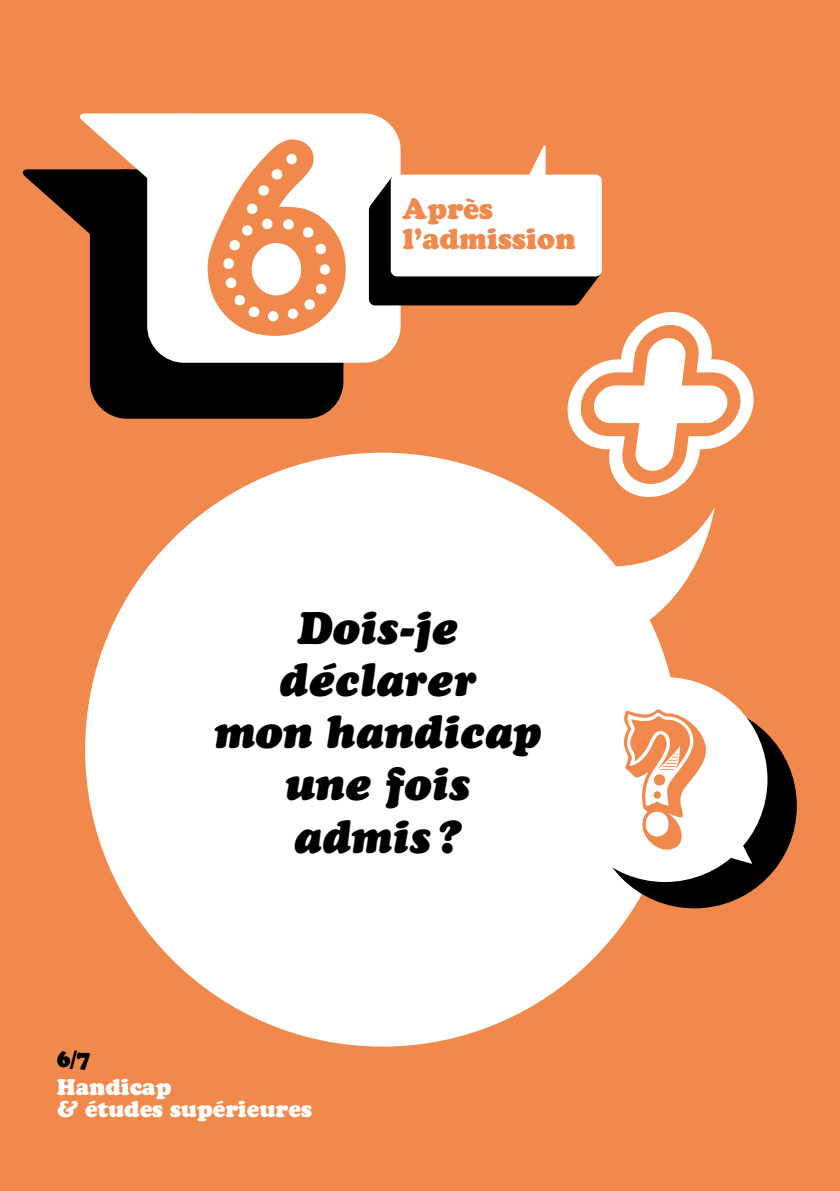
<style>
.page{position:relative;width:840px;height:1191px;background:#fff}
.page>*{position:absolute;margin:0;border:0;box-sizing:border-box;transform-origin:0 0}
.t1{font:italic 900 44px/52px "Cooper BT";color:#000;text-align:center}
.t2{font:900 28px/30px "Cooper BT";color:#f1894c}
.t3{font:900 22.2px "Cooper BT";color:#000}
.t4{font:900 22px/22px "Cooper BT";color:#fff}
</style>
<div class="page">
<div style="left:0;top:0;width:839px;height:1191px;background:#f1894c"></div>
<div style="left:90px;top:169px;width:253px;height:250px;background:#000;border-radius:37px"></div>
<div style="left:147px;top:113px;width:253px;height:250px;background:#fff;border-radius:37px"></div>
<svg style="left:22px;top:113px;width:165px;height:145px"></svg>
<svg style="left:207px;top:139px;width:138px;height:197px"></svg>
<svg style="left:513px;top:145px;width:32px;height:30px"></svg>
<svg style="left:578px;top:274px;width:22px;height:29px"></svg>
<svg style="left:369px;top:178px;width:22px;height:30px"></svg>
<div style="left:369px;top:204px;width:210px;height:101px;background:#000;border-radius:6px"></div>
<div style="left:390px;top:175px;width:211px;height:101px;background:#fff;border-radius:6px"></div>
<div style="left:85px;top:453px;width:594px;height:593px;background:#fff;border-radius:50%"></div>
<svg style="left:554px;top:507px;width:160px;height:134px"></svg>
<div style="left:591px;top:703px;width:205px;height:205px;background:#000;border-radius:50%"></div>
<div style="left:562px;top:677px;width:205px;height:205px;background:#fff;border-radius:50%"></div>
<svg style="left:624px;top:709px;width:128px;height:155px"></svg>
<svg style="left:567px;top:312px;width:187px;height:185px"></svg>
<p class="t2" style="left:402px;top:194px;width:174px">Après l’admission</p>
<p class="t3" style="left:57px;top:1045px;width:35px">6/7</p>
<p class="t1" style="left:215px;top:603px;width:328px">Dois-je déclarer<br>mon handicap une fois admis?</p>
<p class="t4" style="left:57px;top:1076px;width:256px">Handicap<br>&amp; études supérieures</p>
</div>
